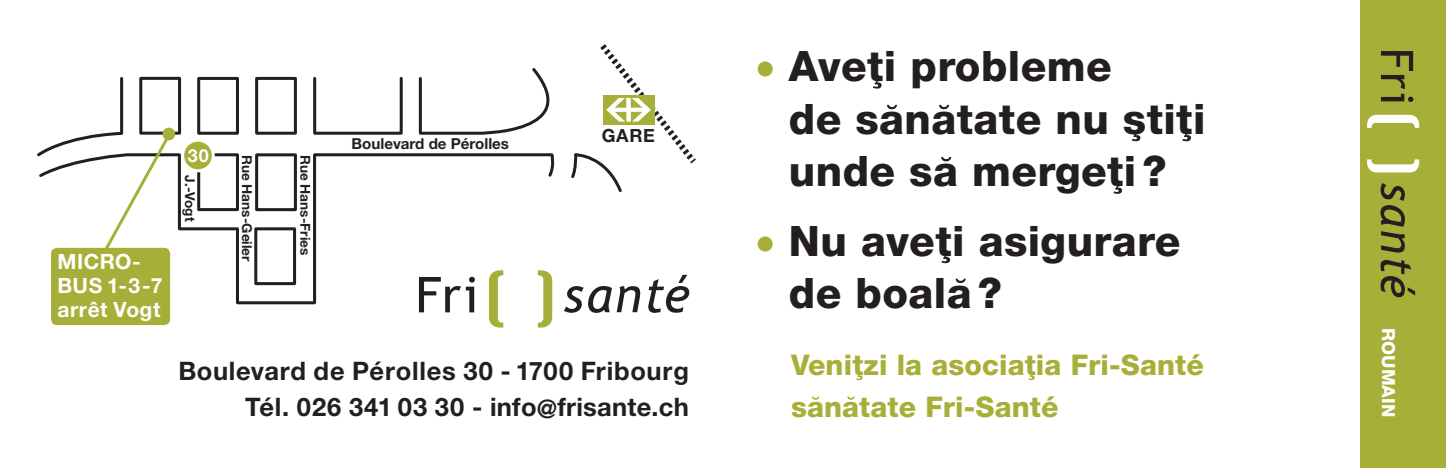
<style>
.page{position:relative;width:1446px;height:468px;background:#fff}
.page>*{position:absolute;margin:0;border:0;box-sizing:border-box;transform-origin:0 0}
.t1{font:800 42px/52.5px "Helvetica Neue LT Std";letter-spacing:.01em;color:#231f20}
.t2{font:800 28.5px/42px "Helvetica Neue LT Std";letter-spacing:.005em;color:#a7af38}
.t3{font:700 25.5px "Helvetica Neue LT Std";letter-spacing:.025em;color:#231f20}
.t4{font:700 21px/24px "Helvetica Neue LT Std";letter-spacing:.025em;color:#fff}
.t5{font:700 18.3px "Helvetica Neue LT Std";color:#231f20}
.t6{font:800 18px "Helvetica Neue LT Std";color:#fff}
.t7{font:700 18px "Helvetica Neue LT Std";color:#fff}
.t8{font:700 15px "Helvetica Neue LT Std";color:#231f20}
.t9{font:700 13.5px "Helvetica Neue LT Std";color:#231f20}
.s1{color:#a7af38}
</style>
<div class="page">
<div style="left:1361px;top:0;width:85px;height:468px;background:#a7af38"></div>
<svg style="left:1381px;top:51px;width:32px;height:51px"></svg>
<svg style="left:1367px;top:115px;width:52px;height:13px"></svg>
<svg style="left:1367px;top:159px;width:52px;height:13px"></svg>
<svg style="left:1380px;top:259px;width:35px;height:38px"></svg>
<svg style="left:1380px;top:183px;width:25px;height:69px"></svg>
<div style="left:197px;top:77px;width:42px;height:58px;border:3px solid #231f20"></div>
<div style="left:139px;top:77px;width:42px;height:58px;border:3px solid #231f20"></div>
<div style="left:255px;top:77px;width:42px;height:58px;border:3px solid #231f20"></div>
<div style="left:313px;top:77px;width:90px;height:58px;border:3px solid #231f20"></div>
<svg style="left:170px;top:153px;width:383px;height:153px"></svg>
<svg style="left:37px;top:76px;width:136px;height:178px"></svg>
<svg style="left:419px;top:277px;width:56px;height:35px"></svg>
<svg style="left:489px;top:270px;width:14px;height:58px"></svg>
<svg style="left:538px;top:270px;width:14px;height:57px"></svg>
<svg style="left:648px;top:275px;width:41px;height:38px"></svg>
<svg style="left:564px;top:286px;width:76px;height:27px"></svg>
<div style="left:162px;top:128px;width:13px;height:12px;background:#a7af38;border-radius:50%"></div>
<div style="left:183px;top:140px;width:30px;height:31px;background:#a7af38;border-radius:50%"></div>
<div style="left:181px;top:139px;width:34px;height:33px;border:3px solid #fff;border-radius:50%"></div>
<svg style="left:417px;top:44px;width:279px;height:150px"></svg>
<div style="left:51px;top:248px;width:119px;height:77px;background:#a7af38;border-radius:6px"></div>
<svg style="left:873px;top:81px;width:8px;height:8px"></svg>
<svg style="left:1182px;top:133px;width:9px;height:8px"></svg>
<svg style="left:1131px;top:133px;width:9px;height:8px"></svg>
<svg style="left:1113px;top:186px;width:9px;height:8px"></svg>
<svg style="left:941px;top:255px;width:9px;height:8px"></svg>
<svg style="left:856px;top:374px;width:6px;height:6px"></svg>
<svg style="left:1028px;top:374px;width:7px;height:6px"></svg>
<svg style="left:887px;top:105px;width:10px;height:4px"></svg>
<svg style="left:939px;top:105px;width:10px;height:4px"></svg>
<svg style="left:941px;top:157px;width:10px;height:4px"></svg>
<svg style="left:955px;top:279px;width:11px;height:4px"></svg>
<svg style="left:812px;top:396px;width:7px;height:4px"></svg>
<svg style="left:847px;top:396px;width:8px;height:4px"></svg>
<p class="t4" style="left:57px;top:249px;width:106px">MICRO-<br>BUS 1-3-7</p>
<p class="t4" style="left:57px;top:297px;width:104px">arrêt Vogt</p>
<p class="t7" style="left:188px;top:145px;width:23px">30</p>
<p class="t9" style="left:198px;top:175px;width:48px;rotate:90deg">J.-Vogt</p>
<p class="t9" style="left:255px;top:155px;width:108px;rotate:90deg">Rue Hans-Geiler</p>
<p class="t9" style="left:313px;top:155px;width:102px;rotate:90deg">Rue Hans-Fries</p>
<p class="t8" style="left:351px;top:134px;width:159px">Boulevard de Pérolles</p>
<p class="t5" style="left:602px;top:124px;width:55px">GARE</p>
<p class="t3" style="left:178px;top:355px;width:512px">Boulevard de Pérolles 30 - 1700 Fribourg</p>
<p class="t3" style="left:245px;top:391px;width:445px">Tél. 026 341 03 30 - info@frisante.ch</p>
<p class="t1" style="left:789px;top:40px;width:418px;text-indent:-34px"><span class="s1">•</span> Aveti probleme<br>de sanatate nu stiti unde sa mergeti?</p>
<p class="t1" style="left:789px;top:214px;width:393px;text-indent:-34px"><span class="s1">•</span> Nu aveti asigurare de boala?</p>
<p class="t2" style="left:791px;top:343px;width:414px">Venitzi la asociatia Fri-Santé sanatate Fri-Santé</p>
<p class="t6" style="left:1399px;top:328px;width:90px;rotate:90deg">ROUMAIN</p>
</div>
